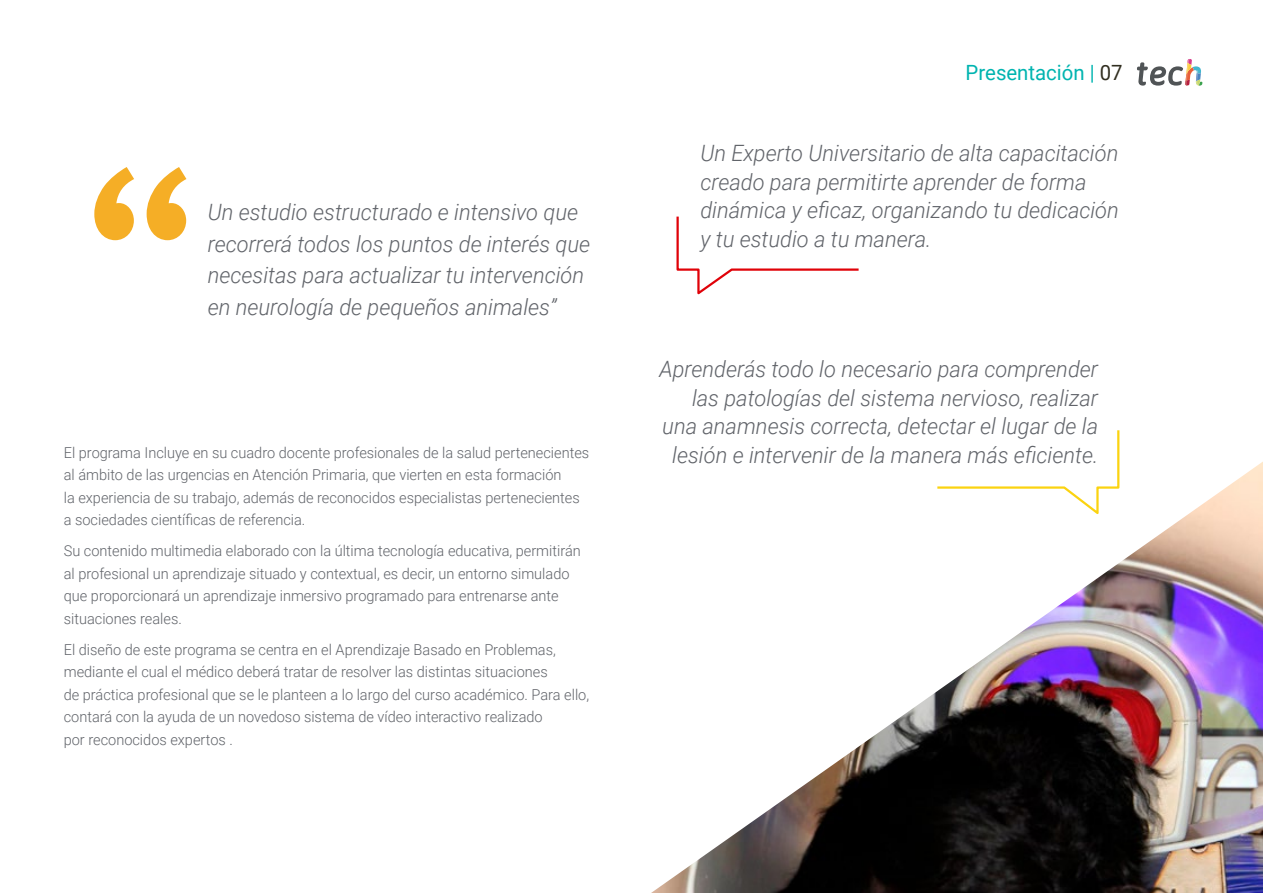
<style>
.page{position:relative;width:1263px;height:893px;background:#fff}
.page>*{position:absolute;margin:0;border:0;box-sizing:border-box;transform-origin:0 0}
.t1{font:italic 300 22.5px/28.5px "Roboto";color:#61646a}
.t2{font:21px "Roboto";color:#00b4b0}
.t3{font:300 15px/22.5px "Roboto";color:#61646a}
.s1{color:#312e20}
</style>
<div class="page">
<svg style="left:94px;top:167px;width:92px;height:73px"></svg>
<svg style="left:1117px;top:430px;width:3px;height:31px"></svg>
<svg style="left:676px;top:216px;width:183px;height:79px"></svg>
<img style="left:651px;top:461px;width:612px;height:432px">
<svg style="left:1137px;top:59px;width:65px;height:27px"></svg>
<h1 class="t1" style="left:208px;top:196px;width:384px;line-height:31.5px">Un estudio estructurado e intensivo que recorrerá todos los puntos de interés que necesitas para actualizar tu intervención en neurología de pequeños animales”</h1>
<p class="t3" style="left:64px;top:441px;width:527px">El programa Incluye en su cuadro docente profesionales de la salud pertenecientes al ámbito de las urgencias en Atención Primaria, que vierten en esta formación<br>la experiencia de su trabajo, además de reconocidos especialistas pertenecientes a sociedades científicas de referencia.</p>
<p class="t3" style="left:64px;top:539px;width:518px">Su contenido multimedia elaborado con la última tecnología educativa, permitirán al profesional un aprendizaje situado y contextual, es decir, un entorno simulado que proporcionará un aprendizaje inmersivo programado para entrenarse ante situaciones reales.</p>
<p class="t3" style="left:64px;top:638px;width:527px">El diseño de este programa se centra en el Aprendizaje Basado en Problemas, mediante el cual el médico deberá tratar de resolver las distintas situaciones<br>de práctica profesional que se le planteen a lo largo del curso académico. Para ello, contará con la ayuda de un novedoso sistema de vídeo interactivo realizado<br>por reconocidos expertos .</p>
<h2 class="t2" style="left:966px;top:57px;width:159px">Presentación | <span class="s1">07</span></h2>
<h1 class="t1" style="left:700px;top:138px;width:420px">Un Experto Universitario de alta capacitación creado para permitirte aprender de forma dinámica y eficaz, organizando tu dedicación y tu estudio a tu manera.</h1>
<h1 class="t1" style="left:659px;top:354px;width:440px;text-align:right">Aprenderás todo lo necesario para comprender las patologías del sistema nervioso, realizar una anamnesis correcta, detectar el lugar de la lesión e intervenir de la manera más eficiente.</h1>
</div>
